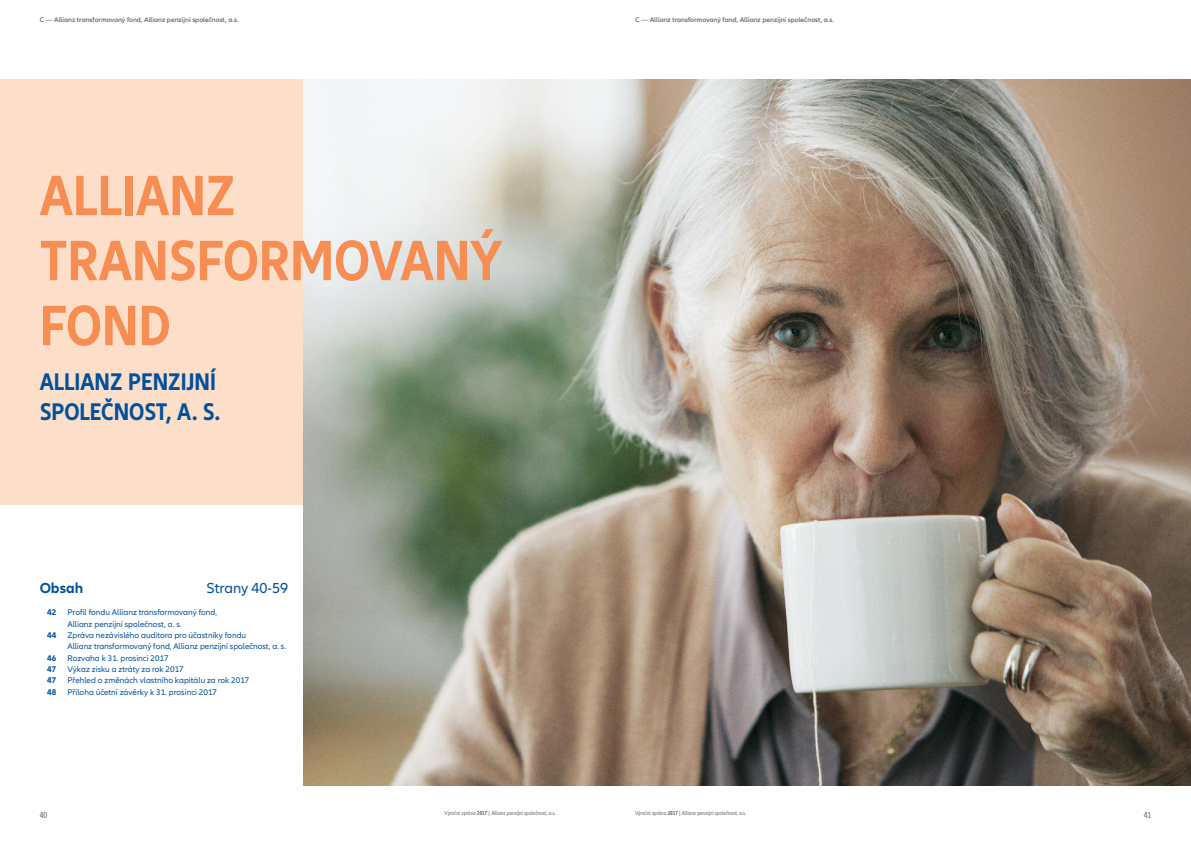
<style>
.page{position:relative;width:1191px;height:842px;background:#fff}
.page>*{position:absolute;margin:0;border:0;box-sizing:border-box;transform-origin:0 0}
.t1{font:700 condensed 59px/65px "Allianz Neo";color:#f68e53}
.t2{font:700 condensed 25px/30px "Allianz Neo";color:#01519c}
.t3{font:15px "Allianz Neo";color:#01519c}
.t4{font:700 15px "Allianz Neo";color:#01519c}
.t5{font:condensed 9px "Allianz Neo";color:#6c6d70}
.t6{font:8.5px/11.3px "Allianz Neo";color:#01519c}
.t7{font:700 8.5px "Allianz Neo";color:#01519c}
.t8{font:600 7px "Allianz Neo";color:#636366}
.t9{font:condensed 6px "Allianz Neo";color:#6c6d70}
.s1{font-weight:700}
</style>
<div class="page">
<div style="left:0;top:79px;width:329px;height:426px;background:#fddfc9"></div>
<img style="left:303px;top:79px;width:888px;height:706px">
<p class="t8" style="left:40px;top:16px;width:200px">C — Allianz transformovaný fond, Allianz penzijní společnost, a.s.</p>
<p class="t8" style="left:635px;top:16px;width:200px">C — Allianz transformovaný fond, Allianz penzijní společnost, a.s.</p>
<h1 class="t1" style="left:40px;top:164px;width:464px">ALLIANZ<br>TRANSFORMOVANÝ<br>FOND</h1>
<h2 class="t2" style="left:40px;top:367px;width:182px">ALLIANZ PENZIJNÍ<br>SPOLEČNOST, A. S.</h2>
<h3 class="t4" style="left:40px;top:579px;width:45px">obsah</h3>
<h3 class="t3" style="left:206px;top:579px;width:83px">Strany 40-59</h3>
<p class="t7" style="left:47px;top:607px;width:11px">42</p>
<p class="t6" style="left:67px;top:607px;width:151px">Profil fondu Allianz transformovaný fond,<br>Allianz penzijní společnost, a. s.</p>
<p class="t7" style="left:47px;top:630px;width:11px">44</p>
<p class="t6" style="left:67px;top:630px;width:220px">Zpráva nezávislého auditora pro účastníky fondu<br>Allianz transformovaný fond, Allianz penzijní společnost, a. s.</p>
<p class="t7" style="left:47px;top:653px;width:11px">46</p>
<p class="t6" style="left:67px;top:652px;width:103px">Rozvaha k 31. prosinci 2017</p>
<p class="t7" style="left:47px;top:664px;width:11px">47</p>
<p class="t6" style="left:67px;top:664px;width:118px">Výkaz zisku a ztráty za rok 2017</p>
<p class="t7" style="left:47px;top:676px;width:11px">47</p>
<p class="t6" style="left:67px;top:675px;width:183px">Přehled o změnách vlastního kapitálu za rok 2017</p>
<p class="t7" style="left:47px;top:687px;width:11px">48</p>
<p class="t6" style="left:67px;top:686px;width:151px">Příloha účetní závěrky k 31. prosinci 2017</p>
<p class="t9" style="left:444px;top:810px;width:113px">Výroční zpráva <span class="s1">2017</span> | Allianz penzijní společnost, a.s.</p>
<p class="t9" style="left:635px;top:810px;width:113px">Výroční zpráva <span class="s1">2017</span> | Allianz penzijní společnost, a.s.</p>
<p class="t5" style="left:40px;top:809px;width:9px">40</p>
<p class="t5" style="left:1143px;top:809px;width:9px">41</p>
</div>
